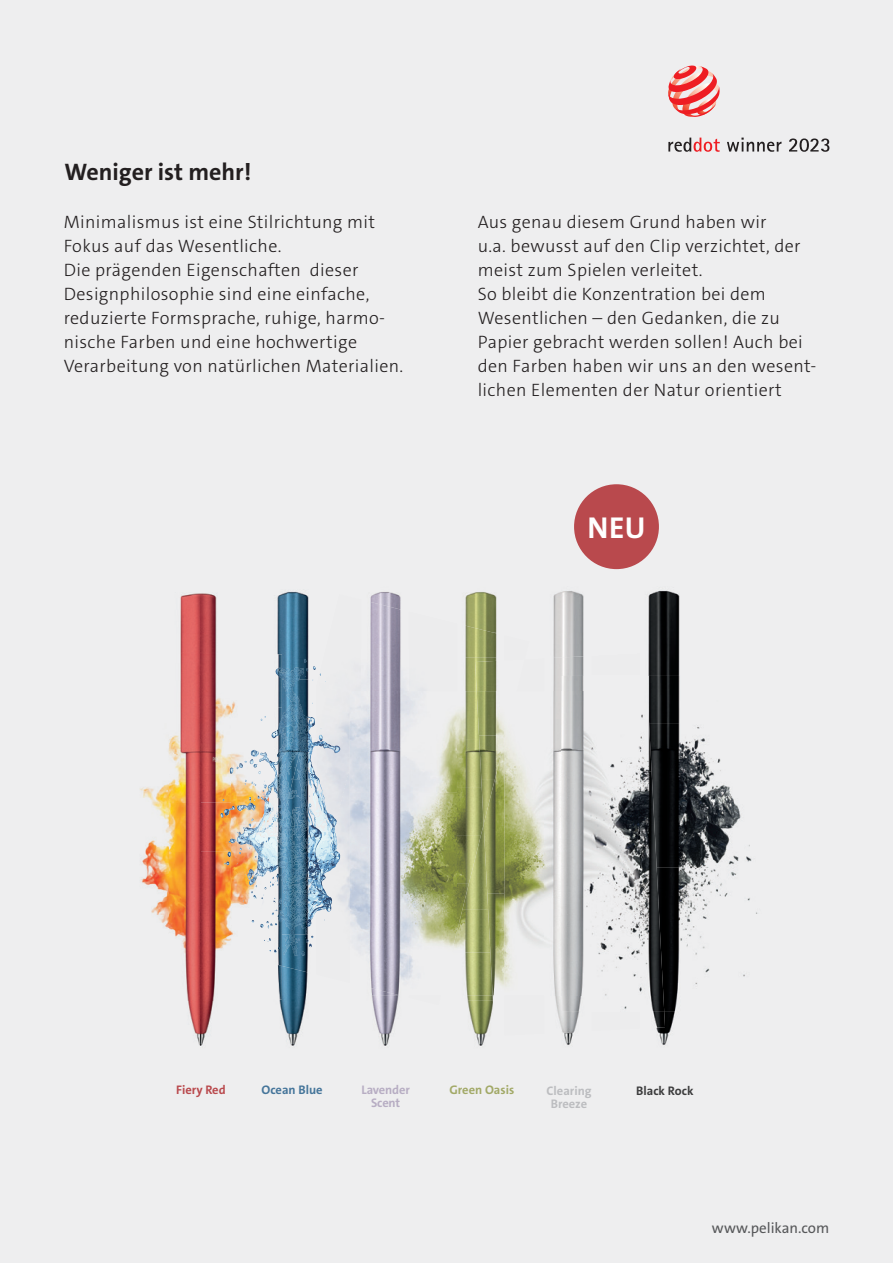
<style>
.page{position:relative;width:893px;height:1263px;background:#eeeeef}
.page>*{position:absolute;margin:0;border:0;box-sizing:border-box;transform-origin:0 0}
.t1{font:700 30.3px "The Sans E4 s";color:#fff}
.t2{font:700 24px "The Sans E4 s";color:#231f20}
.t3{font:300 18px/24px "The Sans E4 s";letter-spacing:.02em;color:#231f20}
.t4{font:15px "The Sans E4 s";color:#57585a}
.t5{font:700 12.45px/13px "The Sans E4 s";color:#bcbdc0;text-align:center}
.t6{font:700 12.45px/13px "The Sans E4 s";letter-spacing:-.01em;color:#b7adc3;text-align:center}
.t7{font:700 12.45px "The Sans E4 s";color:#a2a967}
.t8{font:700 12.45px "The Sans E4 s";color:#45759a}
.t9{font:700 12.45px "The Sans E4 s";color:#3c3c3d}
.t10{font:700 12.45px "The Sans E4 s";color:#b9494d}
</style>
<div class="page">
<svg style="left:727px;top:138px;width:102px;height:14px"></svg>
<svg style="left:668px;top:138px;width:52px;height:14px"></svg>
<svg style="left:668px;top:66px;width:52px;height:51px"></svg>
<div style="left:574px;top:484px;width:85px;height:85px;background:#b9494d;border-radius:50%"></div>
<img style="left:687px;top:727px;width:71px;height:257px">
<img style="left:592px;top:742px;width:48px;height:267px">
<img style="left:656px;top:1011px;width:19px;height:34px">
<img style="left:648px;top:590px;width:32px;height:86px">
<img style="left:665px;top:867px;width:22px;height:144px">
<img style="left:652px;top:724px;width:35px;height:143px">
<img style="left:652px;top:676px;width:28px;height:48px">
<img style="left:640px;top:771px;width:25px;height:257px">
<img style="left:640px;top:676px;width:12px;height:96px">
<img style="left:140px;top:739px;width:30px;height:191px">
<img style="left:504px;top:741px;width:40px;height:246px">
<img style="left:340px;top:821px;width:10px;height:93px">
<img style="left:504px;top:728px;width:5px;height:13px">
<img style="left:350px;top:691px;width:107px;height:287px">
<img style="left:170px;top:593px;width:50px;height:453px">
<img style="left:277px;top:591px;width:32px;height:68px">
<img style="left:277px;top:654px;width:5px;height:5px">
<img style="left:279px;top:966px;width:29px;height:80px">
<img style="left:278px;top:963px;width:4px;height:37px">
<img style="left:220px;top:659px;width:120px;height:297px">
<img style="left:278px;top:907px;width:24px;height:13px">
<img style="left:275px;top:859px;width:41px;height:8px">
<img style="left:284px;top:812px;width:10px;height:2px">
<img style="left:300px;top:764px;width:15px;height:9px">
<img style="left:305px;top:717px;width:8px;height:3px">
<img style="left:279px;top:908px;width:35px;height:13px">
<img style="left:288px;top:861px;width:28px;height:7px">
<img style="left:284px;top:814px;width:32px;height:17px">
<img style="left:294px;top:773px;width:22px;height:41px">
<img style="left:303px;top:720px;width:12px;height:22px">
<img style="left:361px;top:611px;width:48px;height:435px">
<img style="left:370px;top:592px;width:31px;height:19px">
<img style="left:361px;top:986px;width:38px;height:9px">
<svg style="left:399px;top:995px;width:10px;height:2px"></svg>
<img style="left:467px;top:1001px;width:26px;height:45px">
<img style="left:465px;top:952px;width:28px;height:49px">
<img style="left:465px;top:592px;width:32px;height:31px">
<img style="left:457px;top:910px;width:30px;height:42px">
<img style="left:469px;top:867px;width:18px;height:43px">
<img style="left:481px;top:835px;width:3px;height:32px">
<img style="left:487px;top:894px;width:17px;height:101px">
<img style="left:484px;top:792px;width:20px;height:102px">
<img style="left:495px;top:780px;width:9px;height:12px">
<img style="left:465px;top:623px;width:32px;height:68px">
<img style="left:475px;top:660px;width:22px;height:31px">
<img style="left:457px;top:883px;width:12px;height:48px">
<img style="left:457px;top:835px;width:24px;height:48px">
<img style="left:457px;top:787px;width:27px;height:48px">
<img style="left:457px;top:739px;width:24px;height:48px">
<img style="left:457px;top:691px;width:22px;height:48px">
<img style="left:481px;top:780px;width:14px;height:44px">
<img style="left:479px;top:735px;width:25px;height:45px">
<img style="left:477px;top:691px;width:27px;height:44px">
<img style="left:564px;top:1033px;width:9px;height:12px">
<img style="left:553px;top:591px;width:31px;height:65px">
<img style="left:555px;top:995px;width:24px;height:38px">
<img style="left:553px;top:656px;width:31px;height:35px">
<img style="left:562px;top:676px;width:30px;height:335px">
<img style="left:544px;top:691px;width:39px;height:304px">
<h2 class="t2" style="left:64px;top:157px;width:188px">Weniger ist mehr!</h2>
<p class="t3" style="left:64px;top:210px;width:341px">Minimalismus ist eine Stilrichtung mit Fokus auf das Wesentliche.<br>Die prägenden Eigenschaften dieser Designphilosophie sind eine einfache, reduzierte Formsprache, ruhige, harmo&shy;nische Farben und eine hochwertige Verarbeitung von natürlichen Materialien.</p>
<p class="t3" style="left:478px;top:210px;width:340px">Aus genau diesem Grund haben wir<br>u.a. bewusst auf den Clip verzichtet, der meist zum Spielen verleitet.<br>So bleibt die Konzentration bei dem Wesentlichen – den Gedanken, die zu Papier gebracht werden sollen! Auch bei den Farben haben wir uns an den wesent&shy;lichen Elementen der Natur orientiert</p>
<h1 class="t1" style="left:588px;top:508px;width:59px">NEU</h1>
<p class="t10" style="left:176px;top:1082px;width:51px">Fiery Red</p>
<p class="t8" style="left:261px;top:1082px;width:63px">Ocean Blue</p>
<p class="t6" style="left:361px;top:1084px;width:50px">Lavender<br>Scent</p>
<p class="t7" style="left:449px;top:1082px;width:66px">Green Oasis</p>
<p class="t5" style="left:546px;top:1084px;width:46px">Clearing<br>Breeze</p>
<p class="t9" style="left:636px;top:1082px;width:59px">Black Rock</p>
<p class="t4" style="left:712px;top:1218px;width:119px">www.pelikan.com</p>
</div>
